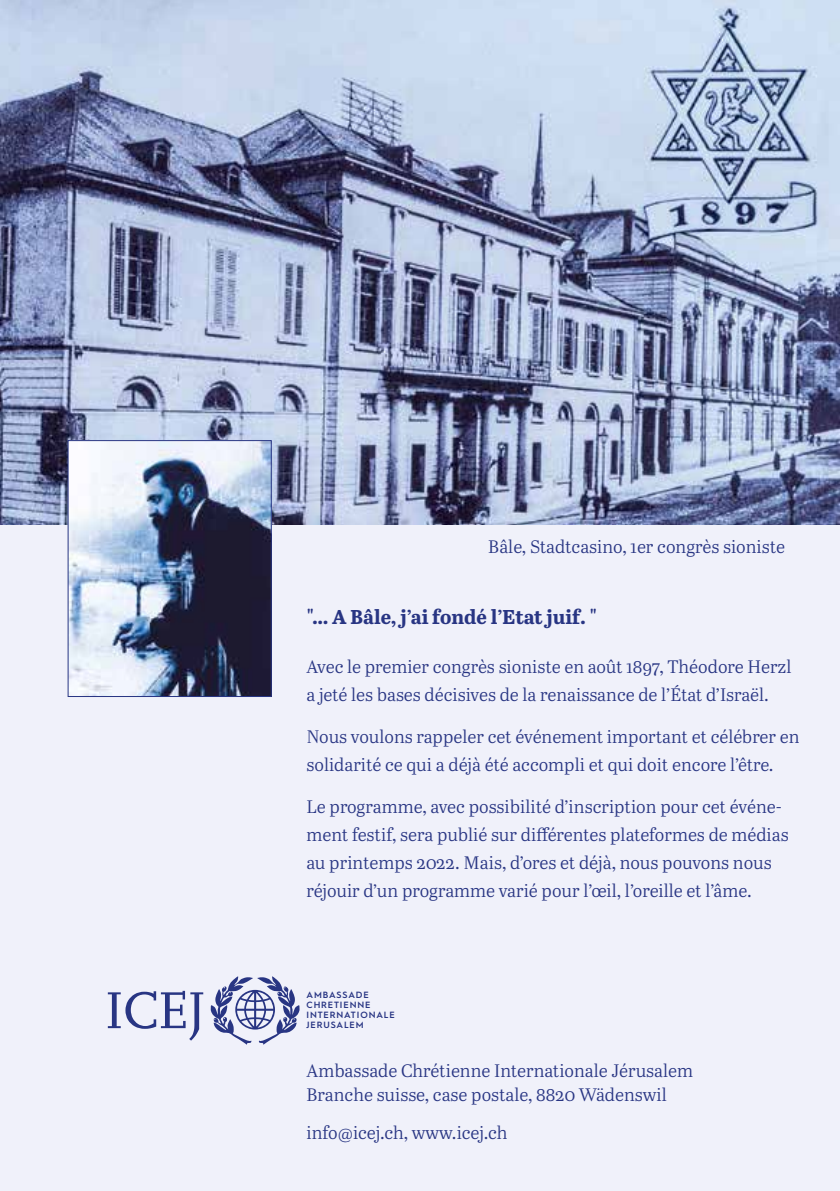
<style>
.page{position:relative;width:840px;height:1191px;background:#fff}
.page>*{position:absolute;margin:0;border:0;box-sizing:border-box;transform-origin:0 0}
.t1{font:700 20px "Abril Text";color:#283583}
.t2{font:18px/28px "Abril Text Lt";color:#283583}
.t3{font:600 9px/9.8px "Hurme Geometric Sans 1";letter-spacing:.1em;color:#283583}
</style>
<div class="page">
<div style="left:0;top:499px;width:839px;height:692px;background:#f0f1fa"></div>
<img style="left:0;top:0;width:839px;height:524px">
<img style="left:70px;top:442px;width:199px;height:253px">
<div style="left:68px;top:440px;width:203px;height:257px;border:1px solid #283583"></div>
<svg style="left:210px;top:976px;width:89px;height:68px"></svg>
<svg style="left:108px;top:990px;width:95px;height:50px"></svg>
<p class="t2" style="left:488px;top:531px;width:298px">Bâle, Stadtcasino, 1er congrès sioniste</p>
<p class="t1" style="left:306px;top:602px;width:292px">"… A Bâle, j’ai fondé l’Etat juif. "</p>
<p class="t2" style="left:306px;top:652px;width:486px">Avec le premier congrès sioniste en août 1897, Théodore Herzl a jeté les bases décisives de la renaissance de l’État d’Israël.</p>
<p class="t2" style="left:306px;top:722px;width:494px">Nous voulons rappeler cet événement important et célébrer en solidarité ce qui a déjà été accompli et qui doit encore l’être.</p>
<p class="t2" style="left:306px;top:792px;width:483px">Le programme, avec possibilité d’inscription pour cet événe&shy;ment festif, sera publié sur différentes plateformes de médias au printemps 2022. Mais, d’ores et déjà, nous pouvons nous réjouir d’un programme varié pour l’œil, l’oreille et l’âme.</p>
<p class="t3" style="left:306px;top:989px;width:90px">AMBASSADE<br>CHRETIENNE<br>INTERNATIONALE<br>JERUSALEM</p>
<p class="t2" style="left:306px;top:1057px;width:388px;line-height:24px">Ambassade Chrétienne Internationale Jérusalem<br>Branche suisse, case postale, 8820 Wädenswil</p>
<p class="t2" style="left:306px;top:1117px;width:202px">info@icej.ch, www.icej.ch</p>
</div>
